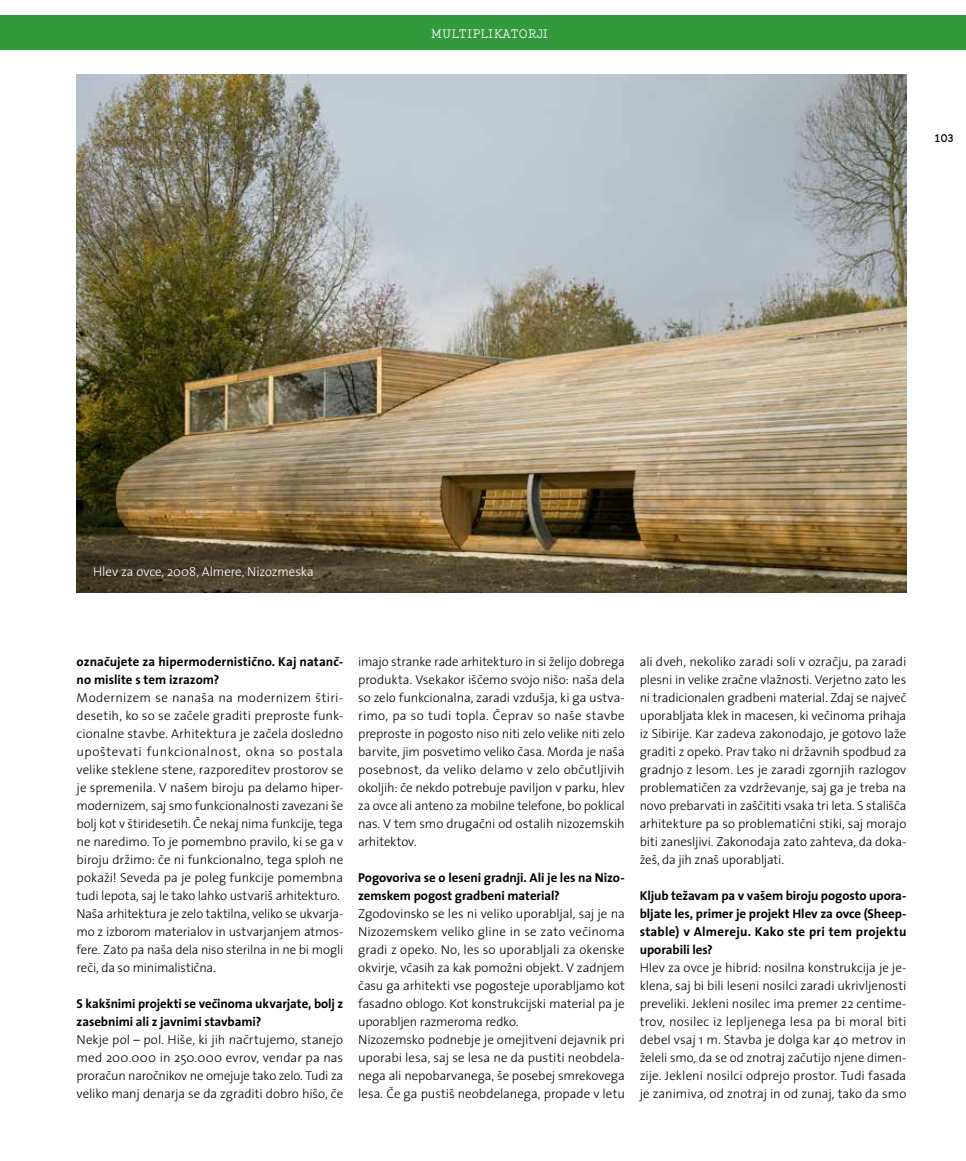
<style>
.page{position:relative;width:966px;height:1161px;background:#fff}
.page>*{position:absolute;margin:0;border:0;box-sizing:border-box;transform-origin:0 0}
.t1{font:13.5px "Generell TWCE";color:#fff}
.t2{font:300 12.9px/18px "Slo The Sans";letter-spacing:-.005em;color:#000;text-align:justify}
.t3{font:700 12.9px/18px "Slo The Sans";color:#000}
.t4{font:300 12.9px "Slo The Sans";color:#fff}
.t5{font:700 12px "Generell TWCE";color:#000}
</style>
<div class="page">
<img style="left:77px;top:74px;width:829px;height:518px">
<div style="left:0;top:15px;width:964px;height:35px;background:#32993d"></div>
<p class="t1" style="left:430px;top:26px;width:119px">MULTIPLIKATORJI</p>
<p class="t5" style="left:934px;top:131px;width:21px">103</p>
<p class="t4" style="left:93px;top:565px;width:222px">Hlev za ovce, 2008, Almere, Nizozmeska</p>
<p class="t3" style="left:77px;top:653px;width:268px">označujete za hipermodernistično. Kaj natanč&shy;no mislite s tem izrazom?</p>
<p class="t2" style="left:77px;top:689px;width:268px;text-align:left">Modernizem se nanaša na modernizem štiri&shy;desetih, ko so se začele graditi preproste funk&shy;cionalne stavbe. Arhitektura je začela dosledno upoštevati funkcionalnost, okna so postala velike steklene stene, razporeditev prostorov se je spremenila. V našem biroju pa delamo hiper&shy;modernizem, saj smo funkcionalnosti zavezani še bolj kot v štiridesetih. Če nekaj nima funkcije, tega ne naredimo. To je pomembno pravilo, ki se ga v biroju držimo: če ni funkcionalno, tega sploh ne pokaži! Seveda pa je poleg funkcije pomembna tudi lepota, saj le tako lahko ustvariš arhitekturo.<br>Naša arhitektura je zelo taktilna, veliko se ukvarja&shy;mo z izborom materialov in ustvarjanjem atmos&shy;fere. Zato pa naša dela niso sterilna in ne bi mogli reči, da so minimalistična.</p>
<p class="t3" style="left:77px;top:995px;width:268px">S kakšnimi projekti se večinoma ukvarjate, bolj z zasebnimi ali z javnimi stavbami?</p>
<p class="t2" style="left:77px;top:1031px;width:268px">Nekje pol – pol. Hiše, ki jih načrtujemo, stanejo med 200.000 in 250.000 evrov, vendar pa nas proračun naročnikov ne omejuje tako zelo. Tudi za veliko manj denarja se da zgraditi dobro hišo, če</p>
<p class="t2" style="left:358px;top:653px;width:268px">imajo stranke rade arhitekturo in si želijo dobrega produkta. Vsekakor iščemo svojo nišo: naša dela so zelo funkcionalna, zaradi vzdušja, ki ga ustva&shy;rimo, pa so tudi topla. Čeprav so naše stavbe preproste in pogosto niso niti zelo velike niti zelo barvite, jim posvetimo veliko časa. Morda je naša posebnost, da veliko delamo v zelo občutljivih okoljih: če nekdo potrebuje paviljon v parku, hlev za ovce ali anteno za mobilne telefone, bo poklical nas. V tem smo drugačni od ostalih nizozemskih arhitektov.</p>
<p class="t3" style="left:358px;top:869px;width:268px">Pogovoriva se o leseni gradnji. Ali je les na Nizo&shy;zemskem pogost gradbeni material?</p>
<p class="t2" style="left:358px;top:905px;width:268px;text-align:left">Zgodovinsko se les ni veliko uporabljal, saj je na Nizozemskem veliko gline in se zato večinoma gradi z opeko. No, les so uporabljali za okenske okvirje, včasih za kak pomožni objekt. V zadnjem času ga arhitekti vse pogosteje uporabljamo kot fasadno oblogo. Kot konstrukcijski material pa je uporabljen razmeroma redko.<br>Nizozemsko podnebje je omejitveni dejavnik pri uporabi lesa, saj se lesa ne da pustiti neobdela&shy;nega ali nepobarvanega, še posebej smrekovega lesa. Če ga pustiš neobdelanega, propade v letu</p>
<p class="t2" style="left:639px;top:653px;width:268px">ali dveh, nekoliko zaradi soli v ozračju, pa zaradi plesni in velike zračne vlažnosti. Verjetno zato les ni tradicionalen gradbeni material. Zdaj se največ uporabljata klek in macesen, ki večinoma prihaja iz Sibirije. Kar zadeva zakonodajo, je gotovo laže graditi z opeko. Prav tako ni državnih spodbud za gradnjo z lesom. Les je zaradi zgornjih razlogov problematičen za vzdrževanje, saj ga je treba na novo prebarvati in zaščititi vsaka tri leta. S stališča arhitekture pa so problematični stiki, saj morajo biti zanesljivi. Zakonodaja zato zahteva, da doka&shy;žeš, da jih znaš uporabljati.</p>
<p class="t3" style="left:639px;top:887px;width:268px;text-align:justify">Kljub težavam pa v vašem biroju pogosto upora&shy;bljate les, primer je projekt Hlev za ovce (Sheep&shy;stable) v Almereju. Kako ste pri tem projektu uporabili les?</p>
<p class="t2" style="left:639px;top:959px;width:268px">Hlev za ovce je hibrid: nosilna konstrukcija je je&shy;klena, saj bi bili leseni nosilci zaradi ukrivljenosti preveliki. Jekleni nosilec ima premer 22 centime&shy;trov, nosilec iz lepljenega lesa pa bi moral biti debel vsaj 1 m. Stavba je dolga kar 40 metrov in želeli smo, da se od znotraj začutijo njene dimen&shy;zije. Jekleni nosilci odprejo prostor. Tudi fasada je zanimiva, od znotraj in od zunaj, tako da smo</p>
</div>
